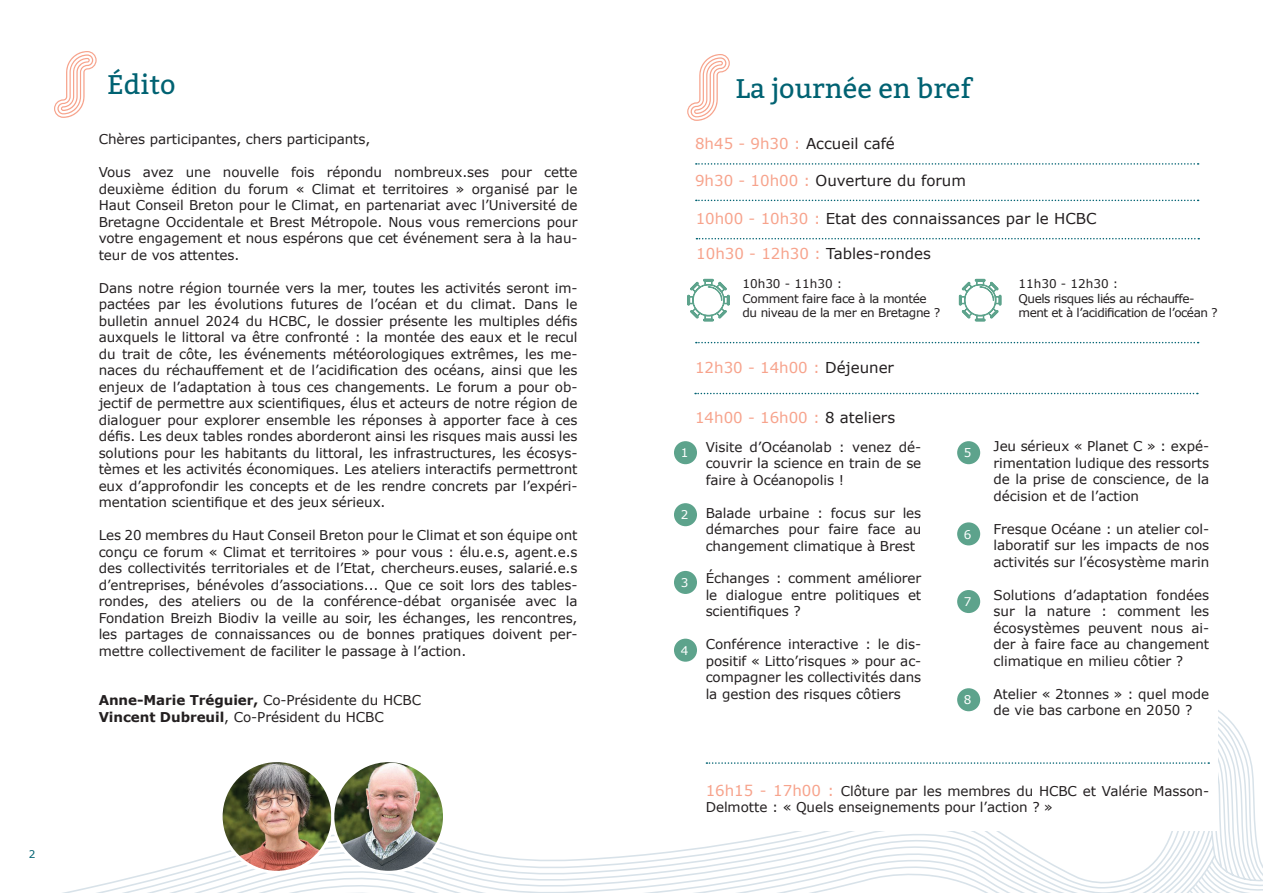
<style>
.page{position:relative;width:1263px;height:893px;background:#fff}
.page>*{position:absolute;margin:0;border:0;box-sizing:border-box;transform-origin:0 0}
.t1{font:27px "Bitter";color:#006272}
.t2{font:15px "Verdana";color:#231f20}
.t3{font:15px "Verdana";color:#f7a38c}
.t4{font:13.5px/16.5px "Verdana";letter-spacing:-.005em;color:#231f20;text-align:justify}
.t5{font:12px/14.4px "Verdana";letter-spacing:-.03em;color:#231f20}
.t6{font:12px "Verdana";color:#fff}
.t7{font:10.5px "Verdana";color:#006272}
.s1{font-weight:700}
.s2{color:#f7a38c}
.s3{color:#231f20}
.s4{font-size:15px;color:#f7a38c}
</style>
<div class="page">
<svg style="left:62px;top:762px;width:644px;height:131px"></svg>
<img style="left:221px;top:761px;width:112px;height:111px;border-radius:56px">
<div style="left:220px;top:759px;width:114px;height:115px;border:3px solid #fff;border-radius:50%"></div>
<img style="left:333px;top:761px;width:111px;height:111px;border-radius:56px">
<div style="left:331px;top:759px;width:115px;height:115px;border:3px solid #fff;border-radius:50%"></div>
<svg style="left:54px;top:51px;width:43px;height:67px"></svg>
<svg style="left:696px;top:163px;width:502px;height:2px"></svg>
<svg style="left:696px;top:200px;width:502px;height:1px"></svg>
<svg style="left:687px;top:279px;width:43px;height:42px"></svg>
<svg style="left:959px;top:279px;width:42px;height:42px"></svg>
<svg style="left:695px;top:393px;width:503px;height:1px"></svg>
<svg style="left:696px;top:342px;width:502px;height:1px"></svg>
<svg style="left:687px;top:54px;width:43px;height:67px"></svg>
<svg style="left:696px;top:238px;width:503px;height:1px"></svg>
<div style="left:674px;top:441px;width:23px;height:23px;background:#5da38c;border-radius:50%"></div>
<div style="left:674px;top:503px;width:23px;height:23px;background:#5da38c;border-radius:50%"></div>
<div style="left:674px;top:571px;width:23px;height:23px;background:#5da38c;border-radius:50%"></div>
<div style="left:674px;top:639px;width:23px;height:23px;background:#5da38c;border-radius:50%"></div>
<div style="left:957px;top:441px;width:23px;height:23px;background:#5da38c;border-radius:50%"></div>
<div style="left:957px;top:522px;width:23px;height:23px;background:#5da38c;border-radius:50%"></div>
<div style="left:957px;top:590px;width:23px;height:23px;background:#5da38c;border-radius:50%"></div>
<svg style="left:706px;top:688px;width:557px;height:205px"></svg>
<p class="t7" style="left:29px;top:847px;width:8px">2</p>
<h1 class="t1" style="left:107px;top:67px;width:70px">Édito</h1>
<p class="t4" style="left:99px;top:131px;width:273px">Chères participantes, chers participants,</p>
<p class="t4" style="left:99px;top:164px;width:480px">Vous avez une nouvelle fois répondu nombreux.ses pour cette deuxième édition du forum « Climat et territoires » organisé par le Haut Conseil Breton pour le Climat, en partenariat avec l’Université de Bretagne Occidentale et Brest Métropole. Nous vous remercions pour votre engagement et nous espérons que cet événement sera à la hau&shy;teur de vos attentes.</p>
<p class="t4" style="left:99px;top:279px;width:480px">Dans notre région tournée vers la mer, toutes les activités seront im&shy;pactées par les évolutions futures de l’océan et du climat. Dans le bulletin annuel 2024 du HCBC, le dossier présente les multiples défis auxquels le littoral va être confronté : la montée des eaux et le recul du trait de côte, les événements météorologiques extrêmes, les me&shy;naces du réchauffement et de l’acidification des océans, ainsi que les enjeux de l’adaptation à tous ces changements. Le forum a pour ob&shy;jectif de permettre aux scientifiques, élus et acteurs de notre région de dialoguer pour explorer ensemble les réponses à apporter face à ces défis. Les deux tables rondes aborderont ainsi les risques mais aussi les solutions pour les habitants du littoral, les infrastructures, les écosys&shy;tèmes et les activités économiques. Les ateliers interactifs permettront eux d’approfondir les concepts et de les rendre concrets par l’expéri&shy;mentation scientifique et des jeux sérieux.</p>
<p class="t4" style="left:99px;top:527px;width:480px">Les 20 membres du Haut Conseil Breton pour le Climat et son équipe ont conçu ce forum « Climat et territoires » pour vous : élu.e.s, agent.e.s des collectivités territoriales et de l’Etat, chercheurs.euses, salarié.e.s d’entreprises, bénévoles d’associations... Que ce soit lors des tables&shy;rondes, des ateliers ou de la conférence-débat organisée avec la Fondation Breizh Biodiv la veille au soir, les échanges, les rencontres, les partages de connaissances ou de bonnes pratiques doivent per&shy;mettre collectivement de faciliter le passage à l’action.</p>
<p class="t4" style="left:99px;top:692px;width:324px"><span class="s1">Anne-Marie Tréguier,</span> Co-Présidente du HCBC<br><span class="s1">Vincent Dubreuil</span>, Co-Président du HCBC</p>
<h1 class="t1" style="left:736px;top:71px;width:237px">La journée en bref</h1>
<p class="t2" style="left:695px;top:133px;width:201px"><span class="s2">8h45 - 9h30 :</span> Accueil café</p>
<p class="t2" style="left:695px;top:170px;width:272px"><span class="s2">9h30 - 10h00 :</span> Ouverture du forum</p>
<p class="t2" style="left:696px;top:208px;width:402px"><span class="s2">10h00 - 10h30 :</span> Etat des connaissances par le HCBC</p>
<p class="t2" style="left:696px;top:243px;width:236px"><span class="s2">10h30 - 12h30 :</span> Tables-rondes</p>
<p class="t5" style="left:742px;top:276px;width:199px">10h30 - 11h30 :<br>Comment faire face à la montée du niveau de la mer en Bretagne ?</p>
<p class="t5" style="left:1018px;top:276px;width:201px">11h30 - 12h30 :<br>Quels risques liés au réchauffe&shy;ment et à l’acidification de l’océan ?</p>
<p class="t6" style="left:681px;top:445px;width:9px">1</p>
<p class="t6" style="left:681px;top:507px;width:9px">2</p>
<p class="t6" style="left:681px;top:574px;width:9px">3</p>
<p class="t6" style="left:681px;top:642px;width:9px">4</p>
<p class="t3" style="left:695px;top:357px;width:200px">12h30 - 14h00 : <span class="s3">Déjeuner</span></p>
<p class="t3" style="left:695px;top:407px;width:202px">14h00 - 16h00 : <span class="s3">8 ateliers</span></p>
<p class="t4" style="left:706px;top:438px;width:217px">Visite d’Océanolab : venez dé&shy;couvrir la science en train de se faire à Océanopolis !</p>
<p class="t4" style="left:706px;top:504px;width:217px">Balade urbaine : focus sur les démarches pour faire face au changement climatique à Brest</p>
<p class="t4" style="left:706px;top:570px;width:217px">Échanges : comment améliorer le dialogue entre politiques et scientifiques ?</p>
<p class="t4" style="left:706px;top:636px;width:217px">Conférence interactive : le dis&shy;positif « Litto’risques » pour ac&shy;compagner les collectivités dans la gestion des risques côtiers</p>
<p class="t6" style="left:964px;top:445px;width:9px">5</p>
<p class="t6" style="left:964px;top:526px;width:9px">6</p>
<p class="t6" style="left:964px;top:593px;width:9px">7</p>
<p class="t6" style="left:964px;top:692px;width:9px">8</p>
<p class="t4" style="left:993px;top:438px;width:217px">Jeu sérieux « Planet C » : expé&shy;rimentation ludique des ressorts de la prise de conscience, de la décision et de l’action</p>
<p class="t4" style="left:993px;top:521px;width:217px">Fresque Océane : un atelier col&shy;laboratif sur les impacts de nos activités sur l’écosystème marin</p>
<p class="t4" style="left:993px;top:587px;width:217px">Solutions d’adaptation fondées sur la nature : comment les écosystèmes peuvent nous ai&shy;der à faire face au changement climatique en milieu côtier ?</p>
<p class="t4" style="left:993px;top:686px;width:217px">Atelier « 2tonnes » : quel mode de vie bas carbone en 2050 ?</p>
<p class="t4" style="left:706px;top:782px;width:505px"><span class="s4">16h15 - 17h00 :</span> Clôture par les membres du HCBC et Valérie Masson-<br>Delmotte : « Quels enseignements pour l’action ? »</p>
</div>
